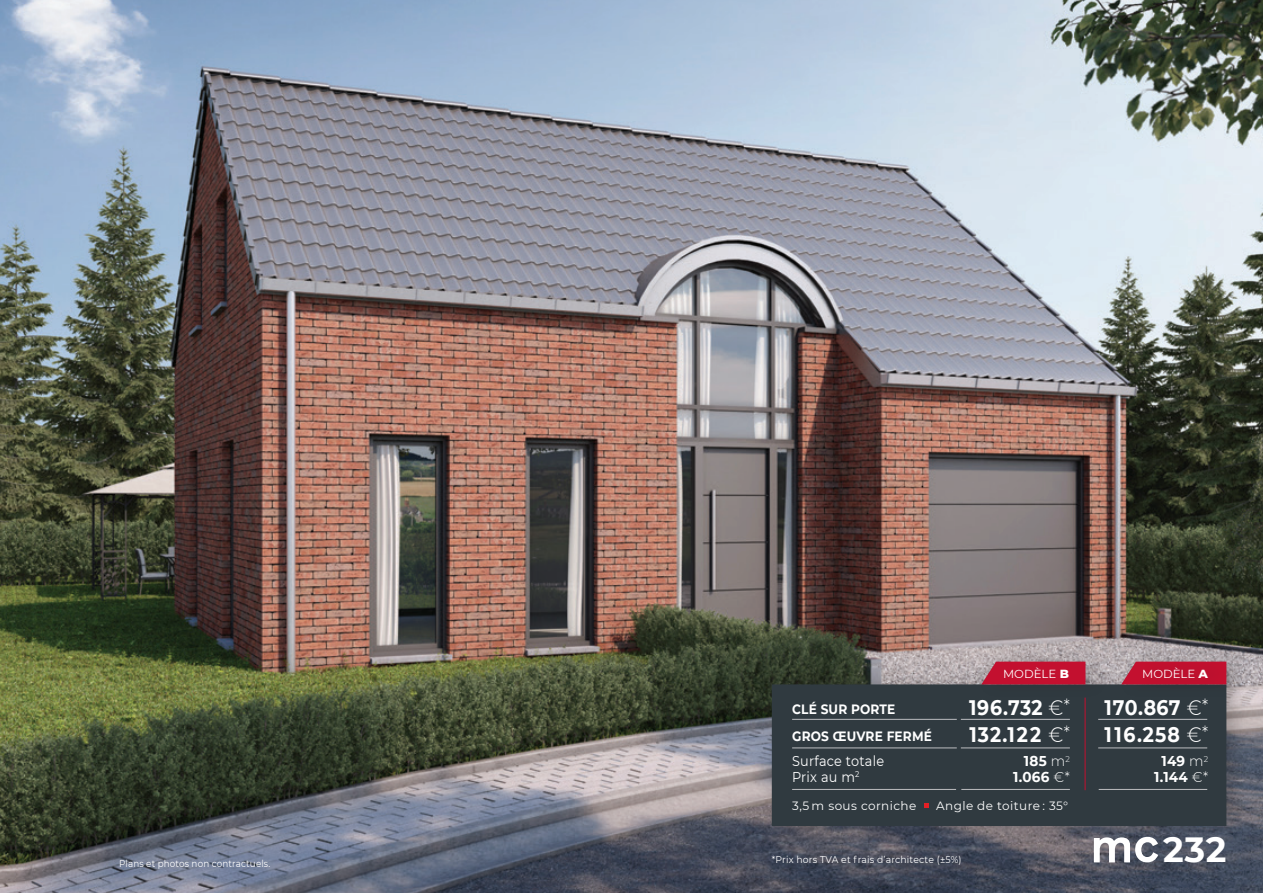
<style>
.page{position:relative;width:1263px;height:893px;background:#fff}
.page>*{position:absolute;margin:0;border:0;box-sizing:border-box;transform-origin:0 0}
.t1{font:700 34.95px "Montserrat";color:#fff}
.t2{font:700 21px/27px "Montserrat";letter-spacing:.05em;color:#fff;scale:.9 1}
.t3{font:700 14.25px/15.9px "Montserrat";letter-spacing:.02em;color:#fff;text-align:right;scale:.95 1}
.t4{font:14.25px/15.9px "Montserrat";letter-spacing:.02em;color:#fff;scale:.9 1}
.t5{font:700 13.5px/27px "Montserrat";letter-spacing:.015em;color:#fff;scale:.9 1}
.t6{font:12px "Montserrat";letter-spacing:.035em;color:#fff}
.t7{font:11.7px "Montserrat";color:#fff}
.t8{font:9.75px "Montserrat";letter-spacing:.015em;color:#fff;scale:.95 1}
.t9{font:9.75px "Montserrat";letter-spacing:.015em;color:#fff;scale:.9 1}
.s1{font-weight:800;font-size:12px}
.s2{font-weight:300}
.s3{font-weight:300;font-size:18px}
</style>
<div class="page">
<img style="left:0;top:0;width:1263px;height:893px">
<div style="left:766px;top:670px;width:483px;height:171px;background:#231f20;opacity:.24"></div>
<div style="left:772px;top:684px;width:454px;height:142px;background:#303a40"></div>
<hr style="left:792px;top:719px;width:165px;height:1px;background:#bcbdc0">
<hr style="left:792px;top:748px;width:165px;height:1px;background:#bcbdc0">
<hr style="left:792px;top:789px;width:164px;height:1px;background:#bcbdc0">
<div style="left:977px;top:647px;width:132px;height:52px;background:#231f20;opacity:.24"></div>
<svg style="left:981px;top:662px;width:104px;height:22px;background:#c11b38"></svg>
<div style="left:1118px;top:647px;width:131px;height:52px;background:#231f20;opacity:.24"></div>
<svg style="left:1121px;top:662px;width:16px;height:22px"></svg>
<hr style="left:1085px;top:698px;width:1px;height:92px;background:#c3102f">
<svg style="left:924px;top:804px;width:5px;height:4px"></svg>
<div style="left:1137px;top:655px;width:93px;height:37px;background:#231f20;opacity:.24"></div>
<hr style="left:1098px;top:719px;width:109px;height:1px;background:#bcbdc0">
<hr style="left:1098px;top:748px;width:109px;height:1px;background:#bcbdc0">
<hr style="left:1099px;top:789px;width:108px;height:1px;background:#bcbdc0">
<svg style="left:1094px;top:837px;width:64px;height:25px"></svg>
<hr style="left:961px;top:719px;width:109px;height:1px;background:#bcbdc0">
<hr style="left:961px;top:748px;width:109px;height:1px;background:#bcbdc0">
<hr style="left:961px;top:789px;width:109px;height:1px;background:#bcbdc0">
<p class="t5" style="left:792px;top:696px;width:157px">CLÉ SUR PORTE<br>GROS ŒUVRE FERMÉ</p>
<p class="t4" style="left:792px;top:753px;width:104px">Surface totale<br>Prix au m<sup>2</sup></p>
<p class="t7" style="left:1003px;top:667px;width:67px">MODÈLE <span class="s1">B</span></p>
<p class="t2" style="left:969px;top:695px;width:114px">196.732 <span class="s2">€</span><span class="s3">*<br></span>132.122 <span class="s2">€</span><span class="s3">*</span></p>
<p class="t3" style="left:1013px;top:754px;width:61px">185 <span class="s2">m</span><sup>2<br></sup>1.066 <span class="s2">€*</span></p>
<p class="t6" style="left:792px;top:797px;width:126px">3,5 m sous corniche</p>
<p class="t6" style="left:936px;top:797px;width:134px">Angle de toiture : 35°</p>
<p class="t9" style="left:119px;top:858px;width:169px">Plans et photos non contractuels.</p>
<p class="t8" style="left:772px;top:854px;width:201px">*Prix hors TVA et frais d’architecte (±5%)</p>
<p class="t7" style="left:1142px;top:667px;width:67px">MODÈLE <span class="s1">A</span></p>
<p class="t2" style="left:1104px;top:695px;width:117px">170.867 <span class="s2">€</span><span class="s3">*<br></span>116.258 <span class="s2">€</span><span class="s3">*</span></p>
<p class="t3" style="left:1154px;top:754px;width:58px;text-align:center">149 <span class="s2">m</span><sup>2<br></sup>1.144 <span class="s2">€*</span></p>
<h1 class="t1" style="left:1163px;top:825px;width:65px">232</h1>
</div>
